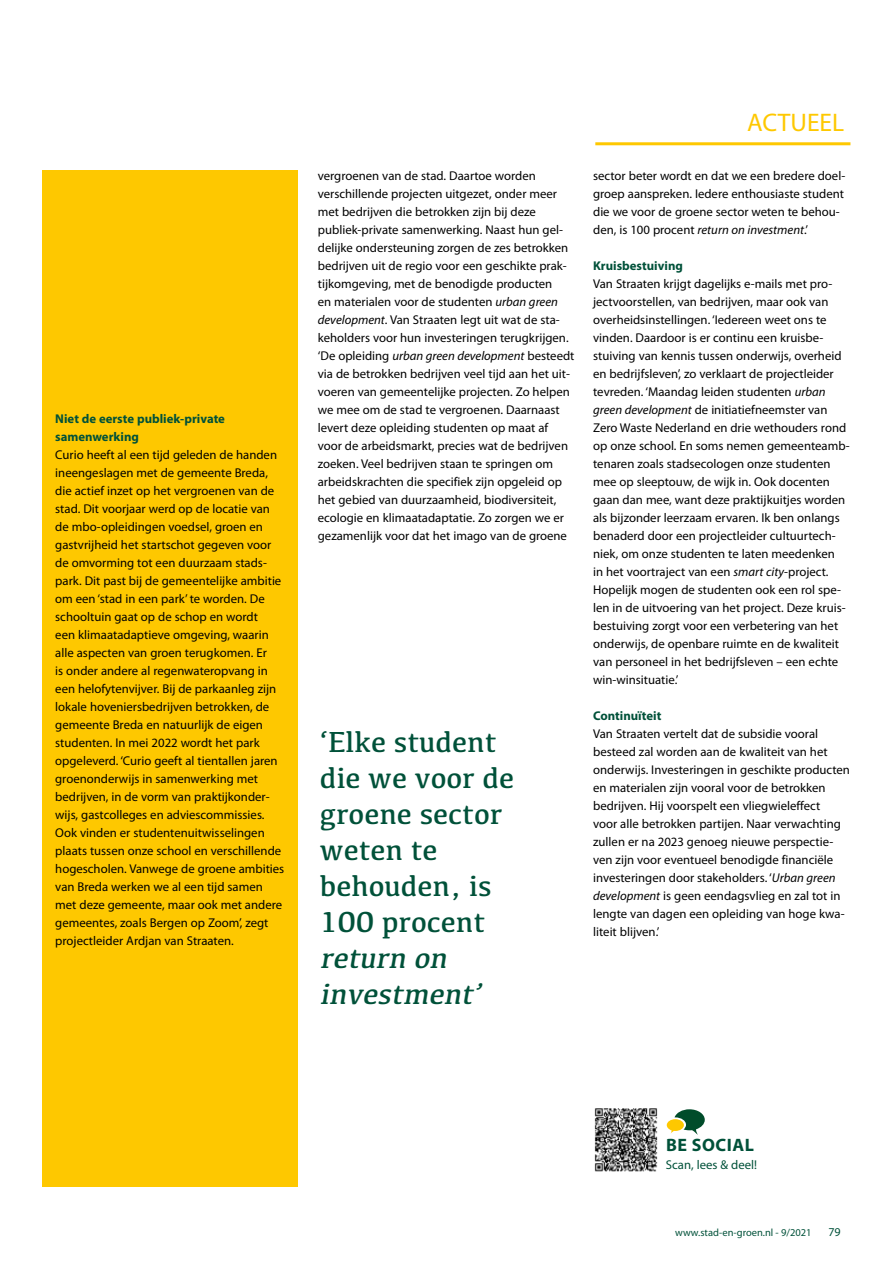
<style>
.page{position:relative;width:893px;height:1263px;background:#fff}
.page>*{position:absolute;margin:0;border:0;box-sizing:border-box;transform-origin:0 0}
.t1{font:30px/36px "Kefa";color:#005139}
.t2{font:italic 30px/36px "Kefa";color:#005139}
.t3{font:25.5px "Myriad Pro";color:#fec800}
.t4{font:700 18px "Myriad Pro";letter-spacing:.03em;color:#005139}
.t5{font:12.75px/18px "Myriad Pro";color:#000}
.t6{font:700 12.75px/18px "Myriad Pro";color:#005139}
.t7{font:12.75px "Myriad Pro";color:#005139}
.t8{font:12px "Myriad Pro";color:#005139}
.t9{font:10.5px "Myriad Pro";color:#005139}
.s1{font-style:italic}
</style>
<div class="page">
<hr style="left:595px;top:142px;width:255px;height:3px;background:#fec800">
<div style="left:43px;top:170px;width:255px;height:1016px;background:#fec800"></div>
<img style="left:594px;top:1108px;width:64px;height:64px">
<svg style="left:667px;top:1109px;width:38px;height:26px"></svg>
<p class="t6" style="left:55px;top:409px;width:171px">Niet de eerste publiek-private samenwerking</p>
<p class="t5" style="left:55px;top:446px;width:231px">Curio heeft al een tijd geleden de handen ineengeslagen met de gemeente Breda, die actief inzet op het vergroenen van de stad. Dit voorjaar werd op de locatie van de mbo-opleidingen voedsel, groen en gastvrijheid het startschot gegeven voor de omvorming tot een duurzaam stads&shy;park. Dit past bij de gemeentelijke ambitie om een ‘stad in een park’ te worden. De schooltuin gaat op de schop en wordt<br>een klimaatadaptieve omgeving, waarin alle aspecten van groen terugkomen. Er<br>is onder andere al regenwateropvang in een helofytenvijver. Bij de parkaanleg zijn lokale hoveniersbedrijven betrokken, de gemeente Breda en natuurlijk de eigen studenten. In mei 2022 wordt het park opgeleverd. ‘Curio geeft al tientallen jaren groenonderwijs in samenwerking met bedrijven, in de vorm van praktijkonder&shy;wijs, gastcolleges en adviescommissies.<br>Ook vinden er studentenuitwisselingen plaats tussen onze school en verschillende hogescholen. Vanwege de groene ambities van Breda werken we al een tijd samen met deze gemeente, maar ook met andere gemeentes, zoals Bergen op Zoom’, zegt projectleider Ardjan van Straaten.</p>
<h2 class="t3" style="left:747px;top:107px;width:99px">ACTUEEL</h2>
<p class="t5" style="left:318px;top:167px;width:258px">vergroenen van de stad. Daartoe worden verschillende projecten uitgezet, onder meer met bedrijven die betrokken zijn bij deze publiek-private samenwerking. Naast hun gel&shy;delijke ondersteuning zorgen de zes betrokken bedrijven uit de regio voor een geschikte prak&shy;tijkomgeving, met de benodigde producten<br>en materialen voor de studenten <span class="s1">urban green development</span>. Van Straaten legt uit wat de sta&shy;keholders voor hun investeringen terugkrijgen. ‘De opleiding <span class="s1">urban green development</span> besteedt via de betrokken bedrijven veel tijd aan het uit&shy;voeren van gemeentelijke projecten. Zo helpen we mee om de stad te vergroenen. Daarnaast levert deze opleiding studenten op maat af voor de arbeidsmarkt, precies wat de bedrijven zoeken. Veel bedrijven staan te springen om arbeidskrachten die specifiek zijn opgeleid op het gebied van duurzaamheid, biodiversiteit, ecologie en klimaatadaptatie. Zo zorgen we er gezamenlijk voor dat het imago van de groene</p>
<p class="t5" style="left:593px;top:167px;width:254px">sector beter wordt en dat we een bredere doel&shy;groep aanspreken. Iedere enthousiaste student die we voor de groene sector weten te behou&shy;den, is 100 procent <span class="s1">return on investment</span>.’</p>
<p class="t6" style="left:593px;top:256px;width:91px">Kruisbestuiving</p>
<p class="t5" style="left:593px;top:275px;width:258px">Van Straaten krijgt dagelijks e-mails met pro&shy;jectvoorstellen, van bedrijven, maar ook van overheidsinstellingen. ‘Iedereen weet ons te vinden. Daardoor is er continu een kruisbe&shy;stuiving van kennis tussen onderwijs, overheid en bedrijfsleven’, zo verklaart de projectleider tevreden. ‘Maandag leiden studenten <span class="s1">urban green development</span> de initiatiefneemster van Zero Waste Nederland en drie wethouders rond op onze school. En soms nemen gemeenteamb&shy;tenaren zoals stadsecologen onze studenten mee op sleeptouw, de wijk in. Ook docenten gaan dan mee, want deze praktijkuitjes worden als bijzonder leerzaam ervaren. Ik ben onlangs benaderd door een projectleider cultuurtech&shy;niek, om onze studenten te laten meedenken<br>in het voortraject van een <span class="s1">smart city</span>-project.<br>Hopelijk mogen de studenten ook een rol spe&shy;len in de uitvoering van het project. Deze kruis&shy;bestuiving zorgt voor een verbetering van het onderwijs, de openbare ruimte en de kwaliteit van personeel in het bedrijfsleven – een echte win-winsituatie.’</p>
<p class="t6" style="left:593px;top:706px;width:70px">Continuïteit</p>
<p class="t5" style="left:593px;top:725px;width:258px">Van Straaten vertelt dat de subsidie vooral besteed zal worden aan de kwaliteit van het onderwijs. Investeringen in geschikte producten en materialen zijn vooral voor de betrokken bedrijven. Hij voorspelt een vliegwieleffect<br>voor alle betrokken partijen. Naar verwachting zullen er na 2023 genoeg nieuwe perspectie&shy;ven zijn voor eventueel benodigde financiële investeringen door stakeholders. ‘<span class="s1">Urban green development</span> is geen eendagsvlieg en zal tot in lengte van dagen een opleiding van hoge kwa&shy;liteit blijven.’</p>
<h1 class="t1" style="left:320px;top:723px;width:196px">‘Elke student die we voor de groene sector weten te behouden, is<br>100 procent</h1>
<h1 class="t2" style="left:320px;top:939px;width:169px">return on investment’</h1>
<h3 class="t4" style="left:666px;top:1133px;width:89px">BE SOCIAL</h3>
<p class="t7" style="left:666px;top:1157px;width:93px">Scan, lees &amp; deel!</p>
<p class="t9" style="left:675px;top:1226px;width:138px">www.stad-en-groen.nl - 9/2021</p>
<p class="t8" style="left:828px;top:1224px;width:14px">79</p>
</div>
